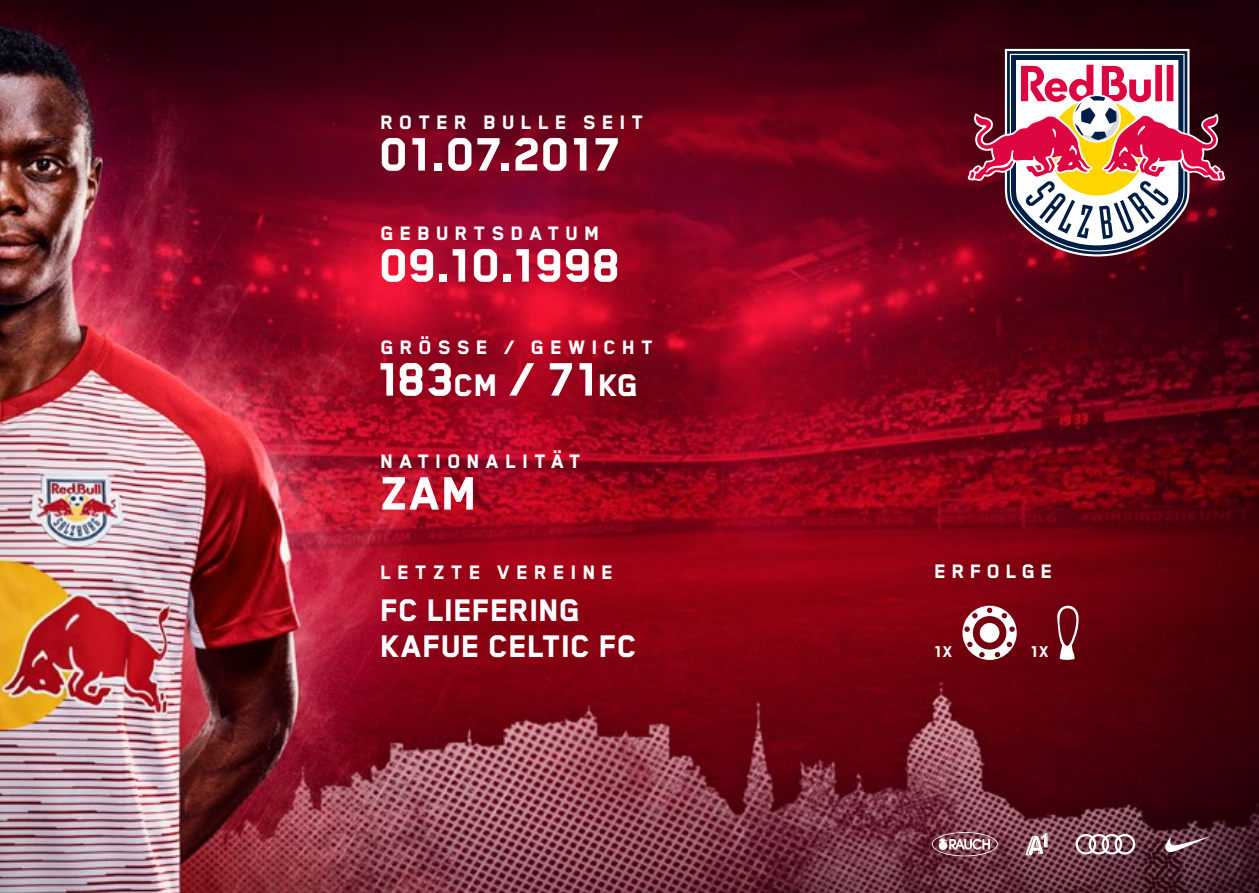
<style>
.page{position:relative;width:1259px;height:893px;background:#fff}
.page>*{position:absolute;margin:0;border:0;box-sizing:border-box;transform-origin:0 0}
.t1{font:800 54px "Blender Pro";letter-spacing:.005em;color:#fff}
.t2{font:800 36px/36px "Blender Pro";letter-spacing:.01em;color:#fff}
.t3{font:800 22.5px "Blender Pro";letter-spacing:.275em;color:#fff}
.t4{font:800 22.5px "Blender Pro";letter-spacing:.25em;color:#fff}
.t5{font:800 18px "Blender Pro";color:#fff}
.s1{font-size:36px}
</style>
<div class="page">
<img style="left:0;top:0;width:1259px;height:893px">
<svg style="left:1165px;top:836px;width:45px;height:16px"></svg>
<svg style="left:1075px;top:834px;width:60px;height:20px"></svg>
<svg style="left:1025px;top:833px;width:23px;height:23px"></svg>
<svg style="left:932px;top:832px;width:65px;height:24px;background:#986b76"></svg>
<svg style="left:967px;top:49px;width:258px;height:207px"></svg>
<svg style="left:962px;top:606px;width:54px;height:54px"></svg>
<div style="left:979px;top:623px;width:20px;height:20px;background:#fff;border-radius:50%"></div>
<svg style="left:1057px;top:606px;width:22px;height:54px"></svg>
<p class="t3" style="left:381px;top:110px;width:264px">ROTER BULLE SEIT</p>
<h1 class="t1" style="left:381px;top:125px;width:242px">01.07.2017</h1>
<p class="t3" style="left:381px;top:221px;width:220px">GEBURTSDATUM</p>
<h1 class="t1" style="left:381px;top:236px;width:242px">09.10.1998</h1>
<p class="t3" style="left:381px;top:335px;width:274px">GRÖSSE / GEWICHT</p>
<h1 class="t1" style="left:375px;top:350px;width:265px">183<span class="s1">CM</span> / 71<span class="s1">KG</span></h1>
<p class="t3" style="left:381px;top:449px;width:202px">NATIONALITÄT</p>
<h1 class="t1" style="left:381px;top:464px;width:99px">ZAM</h1>
<p class="t3" style="left:381px;top:560px;width:234px">LETZTE VEREINE</p>
<h2 class="t2" style="left:381px;top:591px;width:258px">FC LIEFERING<br>KAFUE CELTIC FC</h2>
<p class="t4" style="left:935px;top:560px;width:119px">ERFOLGE</p>
<p class="t5" style="left:934px;top:642px;width:20px">1X</p>
<p class="t5" style="left:1030px;top:642px;width:20px">1X</p>
</div>
